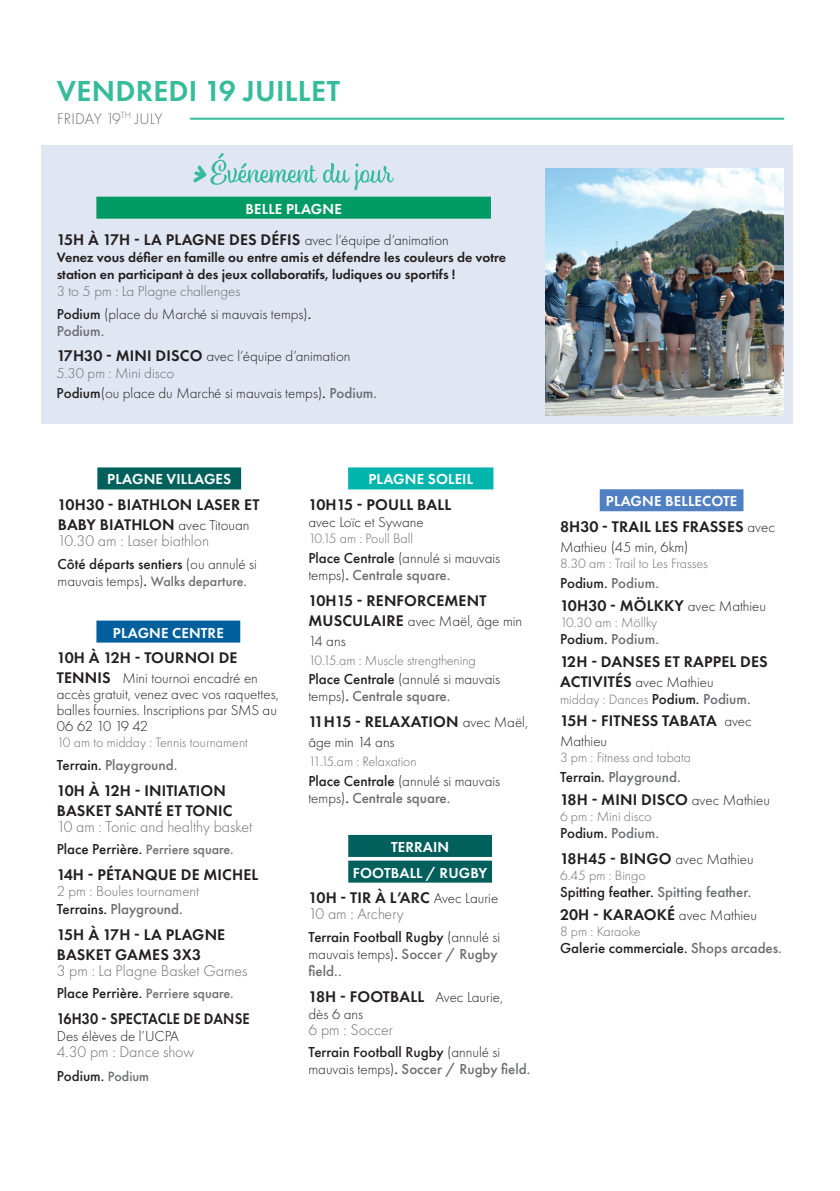
<style>
.page{position:relative;width:840px;height:1191px;background:#fff}
.page>*{position:absolute;margin:0;border:0;box-sizing:border-box;transform-origin:0 0}
.t1{font:600 30px "Futura PT";letter-spacing:.01em;color:#36bc9b}
.t2{font:600 16px/20px "Futura PT";letter-spacing:.01em;color:#231f20}
.t3{font:300 16px "Futura PT";color:#6c6d70}
.t4{font:600 16px "Futura PT";letter-spacing:.01em;color:#231f20;scale:.9 1}
.t5{font:300 15px/17px "Futura PT";color:#231f20}
.t6{font:500 15px "Futura PT";color:#231f20}
.t7{font:600 15px/25.6px "Futura PT";letter-spacing:.01em;color:#fff;text-align:center}
.t8{font:300 15px/18px "Futura PT";color:#6c6d70}
.t9{font:500 15px "Futura PT";color:#6c6d70}
.t10{font:300 14px "Futura PT";color:#6c6d70}
.t11{font:600 14px/17px "Futura PT";color:#231f20}
.t12{font:500 14px "Futura PT";color:#6c6d70}
.s1{font-weight:300;font-size:15px}
.s2{color:#6c6d70}
.s3{font-weight:500}
.s4{font-weight:500;color:#6c6d70}
.s5{font-weight:600;font-size:16px}
.s6{font-weight:300}
.s7{font-weight:300;font-size:15px;color:#231f20}
.s8{font-size:15px;color:#231f20}
.s9{color:#231f20}
.s10{font-weight:500;color:#231f20}
.s11{font-size:14px;color:#6c6d70}
.s12{font-weight:300;color:#6c6d70}
.s13{font-weight:500;font-size:15px;color:#231f20}
.s14{font-weight:500;font-size:15px}
</style>
<div class="page">
<hr style="left:190px;top:118px;width:593px;height:2px;background:#36bc9b">
<div style="left:97px;top:467px;width:144px;height:22px;background:#01605c"></div>
<div style="left:96px;top:620px;width:144px;height:22px;background:#00609d"></div>
<div style="left:41px;top:145px;width:750px;height:279px;background:#e0e6f2"></div>
<div style="left:96px;top:197px;width:394px;height:22px;background:#009a65"></div>
<svg style="left:193px;top:153px;width:200px;height:37px"></svg>
<div style="left:348px;top:467px;width:145px;height:22px;background:#00b5ac"></div>
<div style="left:599px;top:489px;width:144px;height:22px;background:#5080c1"></div>
<img style="left:545px;top:168px;width:237px;height:247px">
<div style="left:348px;top:835px;width:143px;height:22px;background:#01605c"></div>
<div style="left:348px;top:860px;width:143px;height:22px;background:#01605c"></div>
<h1 class="t1" style="left:57px;top:73px;width:284px">VENDREDI 19 JUILLET</h1>
<p class="t3" style="left:57px;top:109px;width:107px">FRIDAY 19<sup>TH</sup> JULY</p>
<p class="t7" style="left:245px;top:196px;width:98px">BELLE PLAGNE</p>
<p class="t2" style="left:57px;top:229px;width:393px">15H À 17H - LA PLAGNE DES DÉFIS <span class="s1">avec l’équipe d’animation</span></p>
<p class="t11" style="left:57px;top:248px;width:451px">Venez vous défier en famille ou entre amis et défendre les couleurs de votre station en participant à des jeux collaboratifs, ludiques ou sportifs !</p>
<p class="t5" style="left:57px;top:280px;width:256px;line-height:22.6px"><span class="s2">3 to 5 pm : La Plagne challenges<br></span><span class="s3">Podium</span> (place du Marché si mauvais temps)<span class="s3">.</span></p>
<p class="t5" style="left:57px;top:318px;width:295px;line-height:25.6px"><span class="s4">Podium.<br></span><span class="s5">17H30 - MINI DISCO</span> avec l’équipe d’animation</p>
<p class="t5" style="left:57px;top:363px;width:322px;line-height:19.8px"><span class="s2">5.30 pm : Mini disco<br></span><span class="s3">Podium</span>(ou place du Marché si mauvais temps)<span class="s3">.</span> <span class="s4">Podium.</span></p>
<p class="t7" style="left:107px;top:466px;width:125px">PLAGNE VILLAGES</p>
<p class="t2" style="left:58px;top:494px;width:203px">10H30 - BIATHLON LASER ET<br>BABY BIATHLON <span class="s1">avec Titouan</span></p>
<p class="t3" style="left:58px;top:532px;width:153px">10.30 am : Laser biathlon</p>
<p class="t6" style="left:58px;top:555px;width:201px">Côté départs sentiers <span class="s6">(ou annulé si</span></p>
<p class="t12" style="left:58px;top:573px;width:190px"><span class="s7">mauvais temps)</span><span class="s8">.</span> Walks departure.</p>
<p class="t7" style="left:113px;top:619px;width:112px">PLAGNE CENTRE</p>
<p class="t2" style="left:57px;top:648px;width:182px">10H À 12H - TOURNOI DE</p>
<p class="t5" style="left:57px;top:670px;width:223px;line-height:16px"><span class="s5">TENNIS</span> Mini tournoi encadré en accès gratuit, venez avec vos raquettes, balles fournies. Inscriptions par SMS au<br>06 62 10 19 42</p>
<p class="t10" style="left:57px;top:734px;width:192px">10 am to midday : Tennis tournament</p>
<p class="t9" style="left:57px;top:756px;width:122px"><span class="s9">Terrain.</span> Playground.</p>
<p class="t2" style="left:57px;top:780px;width:177px">10H À 12H - INITIATION<br>BASKET SANTÉ ET TONIC</p>
<p class="t3" style="left:57px;top:817px;width:197px">10 am : Tonic and healthy basket</p>
<p class="t12" style="left:57px;top:841px;width:178px"><span class="s8">Place Perrière.</span> Perriere square.</p>
<p class="t2" style="left:57px;top:864px;width:203px">14H - PÉTANQUE DE MICHEL</p>
<p class="t8" style="left:57px;top:882px;width:144px">2 pm : Boules tournament<br><span class="s10">Terrains.</span> <span class="s3">Playground.</span></p>
<p class="t2" style="left:57px;top:924px;width:170px">15H À 17H - LA PLAGNE<br>BASKET GAMES 3X3</p>
<p class="t3" style="left:57px;top:961px;width:192px">3 pm : La Plagne Basket Games</p>
<p class="t12" style="left:57px;top:985px;width:178px"><span class="s8">Place Perrière.</span> Perriere square.</p>
<p class="t4" style="left:57px;top:1008px;width:216px">16H30 - SPECTACLE DE DANSE</p>
<p class="t5" style="left:57px;top:1027px;width:124px">Des élèves de l’UCPA</p>
<p class="t3" style="left:57px;top:1042px;width:139px">4.30 pm : Dance show</p>
<p class="t6" style="left:57px;top:1066px;width:94px">Podium. <span class="s11">Podium</span></p>
<p class="t7" style="left:368px;top:466px;width:106px">PLAGNE SOLEIL</p>
<p class="t2" style="left:308px;top:494px;width:144px">10H15 - POULL BALL</p>
<p class="t5" style="left:308px;top:514px;width:117px">avec Loïc et Sywane</p>
<p class="t10" style="left:308px;top:530px;width:106px">10.15 am : Poull Ball</p>
<p class="t5" style="left:308px;top:549px;width:193px"><span class="s3">Place Centrale</span> (annulé si mauvais temps)<span class="s3">.</span> <span class="s4">Centrale square.</span></p>
<p class="t2" style="left:308px;top:590px;width:179px">10H15 - RENFORCEMENT</p>
<p class="t5" style="left:308px;top:611px;width:215px;line-height:20px"><span class="s5">MUSCULAIRE</span> avec Maël, âge min<br>14 ans</p>
<p class="t10" style="left:308px;top:652px;width:169px">10.15.am : Muscle strengthening</p>
<p class="t5" style="left:308px;top:671px;width:193px"><span class="s3">Place Centrale</span> (annulé si mauvais temps)<span class="s3">.</span> <span class="s4">Centrale square.</span></p>
<p class="t2" style="left:308px;top:711px;width:221px">11H15 - RELAXATION <span class="s1">avec Maël,</span></p>
<p class="t5" style="left:308px;top:733px;width:88px">âge min 14 ans</p>
<p class="t10" style="left:308px;top:753px;width:110px">11.15.am : Relaxation</p>
<p class="t5" style="left:308px;top:772px;width:193px"><span class="s3">Place Centrale</span> (annulé si mauvais temps)<span class="s3">.</span> <span class="s4">Centrale square.</span></p>
<p class="t7" style="left:353px;top:834px;width:136px">TERRAIN<br>FOOTBALL / RUGBY</p>
<p class="t2" style="left:308px;top:889px;width:191px;line-height:16px">10H - TIR À L’ARC <span class="s1">Avec Laurie<br></span><span class="s12">10 am : Archery</span></p>
<p class="t5" style="left:308px;top:928px;width:193px"><span class="s3">Terrain Football Rugby</span> (annulé si mauvais temps)<span class="s3">.</span> <span class="s4">Soccer / Rugby field..</span></p>
<p class="t2" style="left:308px;top:986px;width:196px">18H - FOOTBALL <span class="s1">Avec Laurie,</span></p>
<p class="t5" style="left:308px;top:1005px;width:56px">dès 6 ans</p>
<p class="t3" style="left:308px;top:1020px;width:86px">6 pm : Soccer</p>
<p class="t5" style="left:308px;top:1044px;width:223px"><span class="s3">Terrain Football Rugby</span> (annulé si mauvais temps)<span class="s3">.</span> <span class="s4">Soccer / Rugby field.</span></p>
<p class="t7" style="left:605px;top:488px;width:133px">PLAGNE BELLECOTE</p>
<p class="t2" style="left:559px;top:516px;width:216px">8H30 - TRAIL LES FRASSES <span class="s1">avec</span></p>
<p class="t5" style="left:559px;top:538px;width:130px">Mathieu (45 min, 6km)</p>
<p class="t10" style="left:559px;top:555px;width:149px">8.30 am : Trail to Les Frasses</p>
<p class="t6" style="left:559px;top:574px;width:100px">Podium. <span class="s2">Podium.</span></p>
<p class="t2" style="left:559px;top:595px;width:207px">10H30 - MÖLKKY <span class="s1">avec Mathieu</span></p>
<p class="t10" style="left:559px;top:614px;width:99px">10.30 am : Möllky</p>
<p class="t6" style="left:559px;top:629px;width:100px">Podium. <span class="s2">Podium.</span></p>
<p class="t2" style="left:559px;top:651px;width:209px">12H - DANSES ET RAPPEL DES</p>
<p class="t5" style="left:559px;top:673px;width:155px"><span class="s5">ACTIVITÉS</span> avec Mathieu</p>
<p class="t10" style="left:559px;top:691px;width:192px">midday : Dances <span class="s13">Podium.</span> <span class="s14">Podium.</span></p>
<p class="t2" style="left:559px;top:711px;width:193px">15H - FITNESS TABATA <span class="s1">avec</span></p>
<p class="t5" style="left:559px;top:733px;width:49px">Mathieu</p>
<p class="t10" style="left:559px;top:749px;width:132px">3 pm : Fitness and tabata</p>
<p class="t9" style="left:559px;top:768px;width:122px"><span class="s9">Terrain.</span> Playground.</p>
<p class="t2" style="left:559px;top:789px;width:211px">18H - MINI DISCO <span class="s1">avec Mathieu</span></p>
<p class="t10" style="left:559px;top:808px;width:93px">6 pm : Mini disco</p>
<p class="t6" style="left:559px;top:824px;width:100px">Podium. <span class="s2">Podium.</span></p>
<p class="t2" style="left:559px;top:848px;width:195px">18H45 - BINGO <span class="s1">avec Mathieu</span></p>
<p class="t10" style="left:559px;top:867px;width:87px">6.45 pm : Bingo</p>
<p class="t6" style="left:559px;top:882px;width:193px">Spitting feather. <span class="s2">Spitting feather.</span></p>
<p class="t2" style="left:559px;top:904px;width:198px">20H - KARAOKÉ <span class="s1">avec Mathieu</span></p>
<p class="t10" style="left:559px;top:923px;width:82px">8 pm : Karaoke</p>
<p class="t6" style="left:559px;top:938px;width:223px">Galerie commerciale. <span class="s2">Shops arcades.</span></p>
</div>
